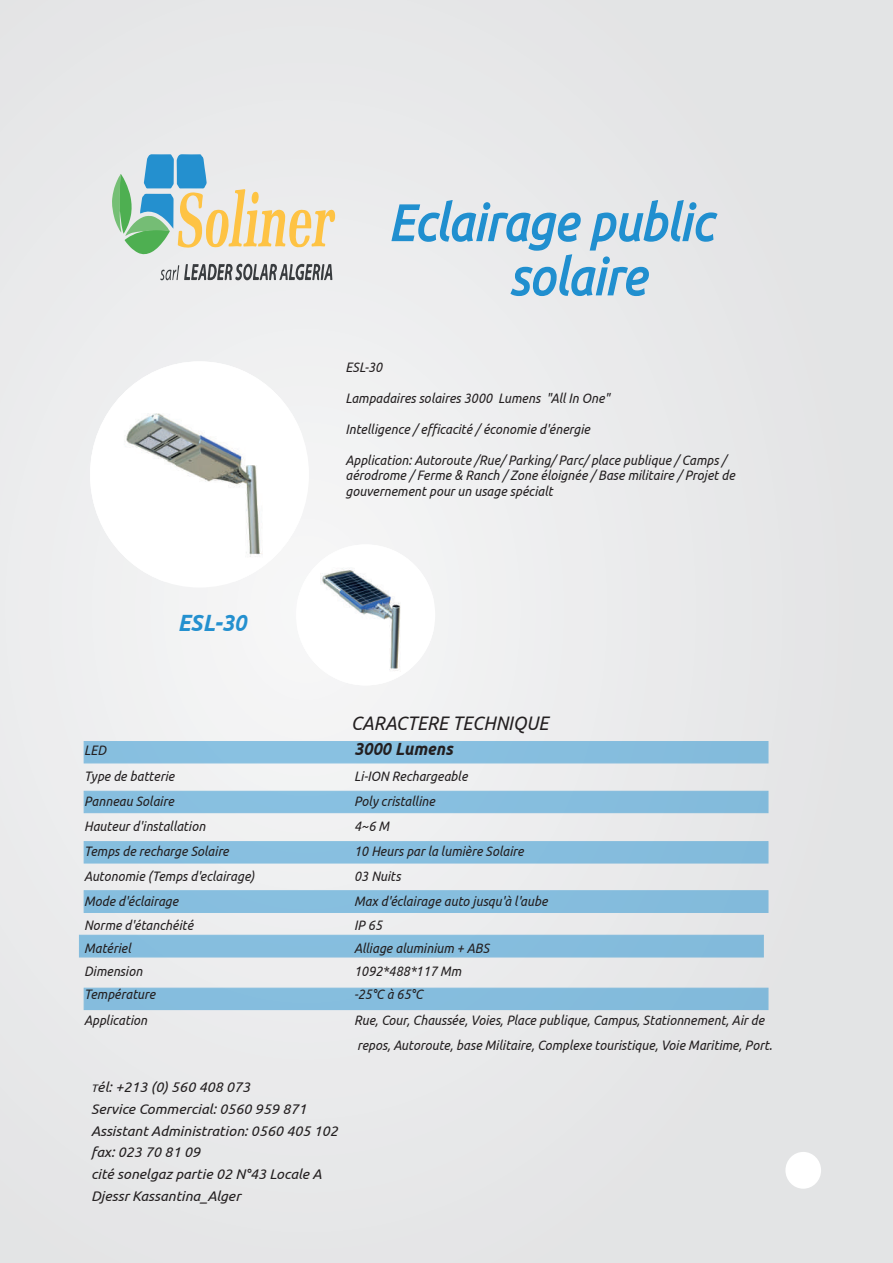
<style>
.page{position:relative;width:893px;height:1263px;background:#e8e8ea}
.page>*{position:absolute;margin:0;border:0;box-sizing:border-box;transform-origin:0 0}
.t1{font:italic 700 23.55px "Ubuntu";color:#2490cf;scale:.92 1}
.t2{font:italic 19.5px "Ubuntu";color:#231f20;scale:.92 1}
.t3{font:italic 700 17.55px "Ubuntu";color:#231f20;scale:.92 1}
.t4{font:italic 13.95px/21.8px "Ubuntu";color:#231f20}
.t5{font:italic 13.65px/15.5px "Ubuntu";color:#231f20;scale:.92 1}
.s1{font-size:10.8px}
</style>
<div class="page">
<div style="left:84px;top:741px;width:684px;height:22px;background:#87bfe0"></div>
<div style="left:84px;top:791px;width:684px;height:22px;background:#87bfdf"></div>
<div style="left:84px;top:841px;width:684px;height:22px;background:#86bedf"></div>
<div style="left:84px;top:988px;width:684px;height:22px;background:#85bddd"></div>
<div style="left:84px;top:890px;width:684px;height:23px;background:#86bede"></div>
<div style="left:79px;top:935px;width:685px;height:22px;background:#85bdde"></div>
<svg style="left:160px;top:263px;width:172px;height:18px"></svg>
<svg style="left:112px;top:154px;width:223px;height:101px"></svg>
<img style="left:297px;top:544px;width:137px;height:141px">
<svg style="left:163px;top:422px;width:146px;height:165px;fill:#f6f6f7"></svg>
<img style="left:90px;top:361px;width:212px;height:220px">
<div style="left:785px;top:1152px;width:36px;height:37px;background:#fff;border-radius:50%"></div>
<svg style="left:391px;top:200px;width:327px;height:96px"></svg>
<h1 class="t1" style="left:178px;top:608px;width:76px">ESL-30</h1>
<p class="t5" style="left:345px;top:359px;width:42px">ESL-30</p>
<p class="t5" style="left:345px;top:390px;width:289px">Lampadaires solaires 3000 Lumens "All In One"</p>
<p class="t5" style="left:345px;top:421px;width:267px">Intelligence / efficacité / économie d'énergie</p>
<p class="t5" style="left:345px;top:452px;width:425px">Application: Autoroute /Rue/ Parking/ Parc/ place publique / Camps / aérodrome / Ferme &amp; Ranch / Zone éloignée / Base militaire / Projet de gouvernement pour un usage spécialt</p>
<h2 class="t2" style="left:351px;top:711px;width:216px">CARACTERE TECHNIQUE</h2>
<p class="t5" style="left:84px;top:742px;width:26px">LED</p>
<p class="t3" style="left:354px;top:738px;width:109px">3000 Lumens</p>
<p class="t5" style="left:84px;top:767px;width:100px">Type de batterie</p>
<p class="t5" style="left:354px;top:767px;width:125px">Li-ION Rechargeable</p>
<p class="t5" style="left:84px;top:793px;width:99px">Panneau Solaire</p>
<p class="t5" style="left:354px;top:793px;width:89px">Poly cristalline</p>
<p class="t5" style="left:84px;top:818px;width:133px">Hauteur d'installation</p>
<p class="t5" style="left:354px;top:818px;width:40px">4~6 M</p>
<p class="t5" style="left:84px;top:843px;width:159px">Temps de recharge Solaire</p>
<p class="t5" style="left:354px;top:843px;width:186px">10 Heurs par la lumière Solaire</p>
<p class="t5" style="left:84px;top:868px;width:187px">Autonomie (Temps d'eclairage)</p>
<p class="t5" style="left:354px;top:868px;width:52px">03 Nuits</p>
<p class="t5" style="left:84px;top:893px;width:104px">Mode d'éclairage</p>
<p class="t5" style="left:354px;top:893px;width:212px">Max d'éclairage auto jusqu'à l'aube</p>
<p class="t5" style="left:84px;top:917px;width:120px">Norme d'étanchéité</p>
<p class="t5" style="left:354px;top:917px;width:32px">IP 65</p>
<p class="t5" style="left:84px;top:940px;width:52px">Matériel</p>
<p class="t5" style="left:354px;top:940px;width:148px">Alliage aluminium + ABS</p>
<p class="t5" style="left:84px;top:963px;width:65px">Dimension</p>
<p class="t5" style="left:354px;top:963px;width:118px">1092*488*117 Mm</p>
<p class="t5" style="left:84px;top:986px;width:79px">Température</p>
<p class="t5" style="left:354px;top:986px;width:76px">-25°C à 65°C</p>
<p class="t5" style="left:84px;top:1011px;width:70px">Application</p>
<p class="t5" style="left:354px;top:1007px;width:456px;line-height:25.2px">Rue, Cour, Chaussée, Voies, Place publique, Campus, Stationnement, Air de repos, Autoroute, base Militaire, Complexe touristique, Voie Maritime, Port.</p>
<p class="t4" style="left:91px;top:1076px;width:248px"><span class="s1">T</span>él: +213 (0) 560 408 073<br>Service Commercial: 0560 959 871<br>Assistant Administration: 0560 405 102 fax: 023 70 81 09<br>cité sonelgaz partie 02 N°43 Locale A<br>Djessr Kassantina_Alger</p>
</div>
